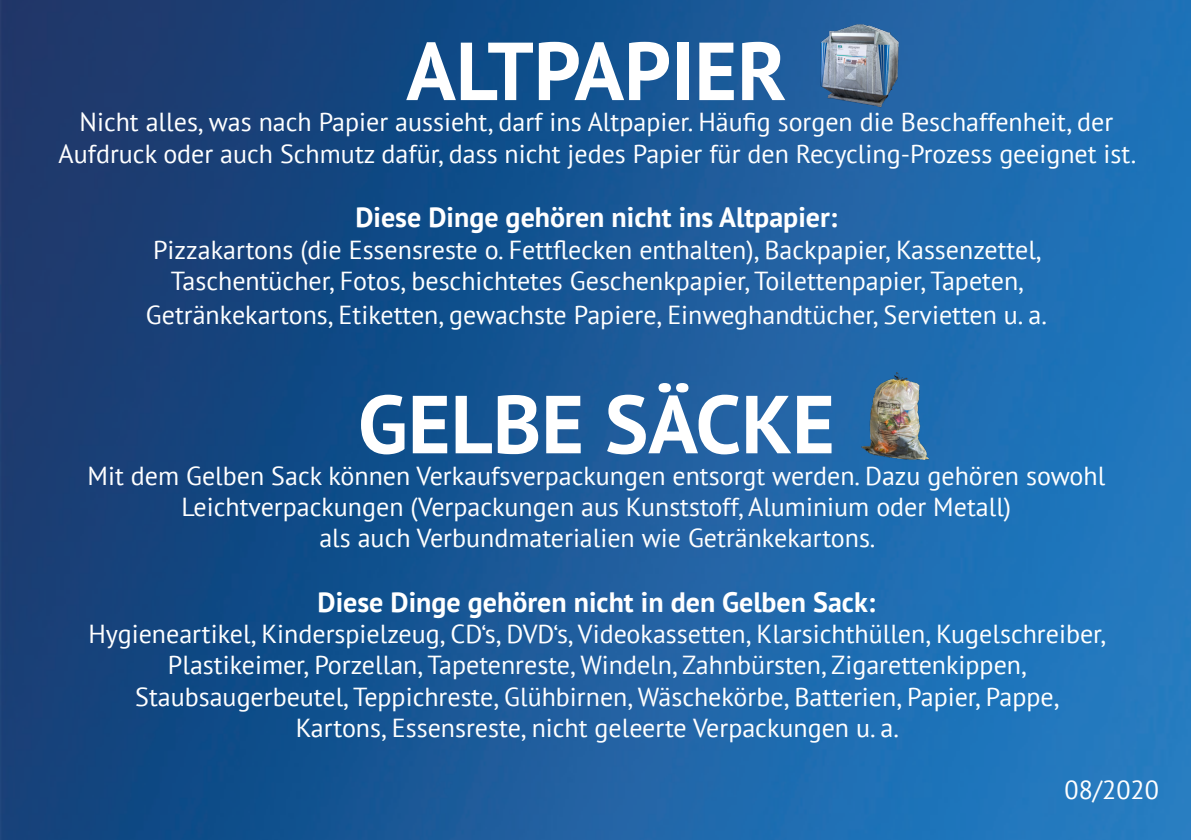
<style>
.page{position:relative;width:1191px;height:840px;background:#fff}
.page>*{position:absolute;margin:0;border:0;box-sizing:border-box;transform-origin:0 0}
.t1{font:700 82px "PT Sans";color:#fff}
.t2{font:700 28px "PT Sans";color:#fff}
.t3{font:26px "PT Sans";color:#fff}
</style>
<div class="page">
<img style="left:0;top:0;width:1191px;height:839px">
<img style="left:812px;top:0;width:92px;height:119px">
<img style="left:861px;top:372px;width:67px;height:87px">
<p class="t1" style="left:406px;top:17px;width:382px">ALTPAPIER</p>
<p class="t3" style="left:80px;top:105px;width:1035px">Nicht alles, was nach Papier aussieht, darf ins Altpapier. Häufig sorgen die Beschaffenheit, der</p>
<p class="t3" style="left:59px;top:137px;width:1079px">Aufdruck oder auch Schmutz dafür, dass nicht jedes Papier für den Recycling-Prozess geeignet ist.</p>
<p class="t2" style="left:355px;top:199px;width:483px">Diese Dinge gehören nicht ins Altpapier:</p>
<p class="t3" style="left:153px;top:233px;width:890px">Pizzakartons (die Essensreste o. Fettflecken enthalten), Backpapier, Kassenzettel,</p>
<p class="t3" style="left:171px;top:264px;width:854px">Taschentücher, Fotos, beschichtetes Geschenkpapier, Toilettenpapier, Tapeten,</p>
<p class="t3" style="left:146px;top:297px;width:902px">Getränkekartons, Etiketten, gewachste Papiere, Einweghandtücher, Servietten u. a.</p>
<p class="t1" style="left:358px;top:370px;width:478px">GELBE SÄCKE</p>
<p class="t3" style="left:88px;top:458px;width:1019px">Mit dem Gelben Sack können Verkaufsverpackungen entsorgt werden. Dazu gehören sowohl</p>
<p class="t3" style="left:182px;top:489px;width:831px">Leichtverpackungen (Verpackungen aus Kunststoff, Aluminium oder Metall)</p>
<p class="t3" style="left:319px;top:521px;width:557px">als auch Verbundmaterialien wie Getränkekartons.</p>
<p class="t2" style="left:317px;top:583px;width:559px">Diese Dinge gehören nicht in den Gelben Sack:</p>
<p class="t3" style="left:88px;top:617px;width:1019px">Hygieneartikel, Kinderspielzeug, CD‘s, DVD‘s, Videokassetten, Klarsichthüllen, Kugelschreiber,</p>
<p class="t3" style="left:168px;top:648px;width:860px">Plastikeimer, Porzellan, Tapetenreste, Windeln, Zahnbürsten, Zigarettenkippen,</p>
<p class="t3" style="left:135px;top:679px;width:926px">Staubsaugerbeutel, Teppichreste, Glühbirnen, Wäschekörbe, Batterien, Papier, Pappe,</p>
<p class="t3" style="left:296px;top:710px;width:605px">Kartons, Essensreste, nicht geleerte Verpackungen u. a.</p>
<p class="t3" style="left:1064px;top:773px;width:96px">08/2020</p>
</div>
